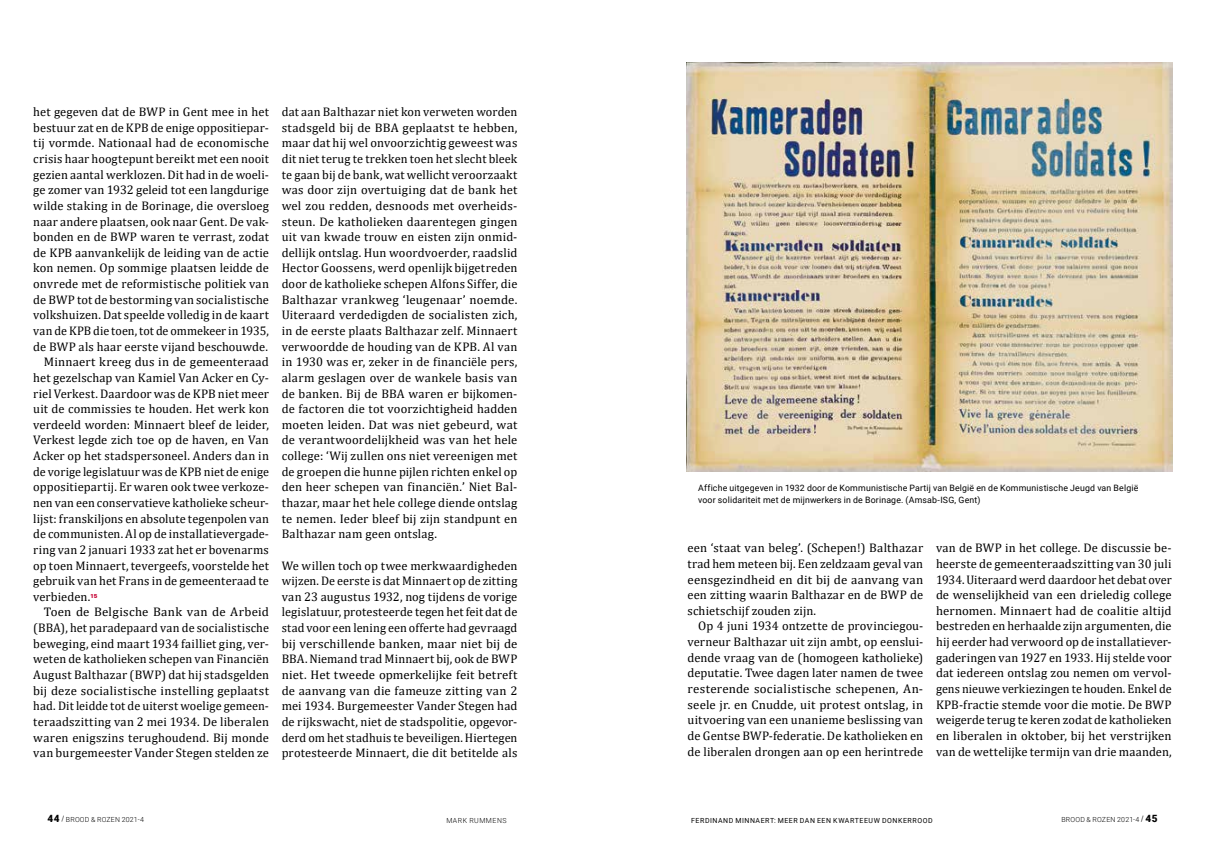
<style>
.page{position:relative;width:1205px;height:851px;background:#fff}
.page>*{position:absolute;margin:0;border:0;box-sizing:border-box;transform-origin:0 0}
.t1{font:12.5px/15.6px "Cambria";letter-spacing:.005em;color:#000;text-align:justify}
.t2{font:8.75px/11.2px "Roboto";letter-spacing:.02em;color:#000}
.t3{font:7px "Roboto";letter-spacing:.075em;color:#000}
.t4{font:300 7px "Roboto";letter-spacing:.03em;color:#000}
.t5{font:300 7px "Roboto";letter-spacing:.075em;color:#000}
.t6{font:900 5.5px "Zurich BT";color:#c70637}
.s1{font-weight:900;font-size:10px}
.s2{font-family:"Zurich BT";font-weight:400;font-size:7.5px}
.s3{font-family:"Swiss 721 BT";font-weight:700;font-style:italic;font-size:7.5px}
</style>
<div class="page">
<img style="left:687px;top:62px;width:485px;height:409px">
<p class="t1" style="left:33px;top:104px;width:237px">het gegeven dat de BWP in Gent mee in het</p>
<p class="t1" style="left:33px;top:120px;width:237px">bestuur zat en de KPB de enige oppositiepar-</p>
<p class="t1" style="left:33px;top:135px;width:237px">tij vormde. Nationaal had de economische</p>
<p class="t1" style="left:33px;top:151px;width:237px">crisis haar hoogtepunt bereikt met een nooit</p>
<p class="t1" style="left:33px;top:166px;width:237px">gezien aantal werklozen. Dit had in de woeli-</p>
<p class="t1" style="left:33px;top:182px;width:237px">ge zomer van 1932 geleid tot een langdurige</p>
<p class="t1" style="left:33px;top:198px;width:237px">wilde staking in de Borinage, die oversloeg</p>
<p class="t1" style="left:33px;top:213px;width:237px">naar andere plaatsen, ook naar Gent. De vak-</p>
<p class="t1" style="left:33px;top:229px;width:237px">bonden en de BWP waren te verrast, zodat</p>
<p class="t1" style="left:33px;top:245px;width:237px">de KPB aanvankelijk de leiding van de actie</p>
<p class="t1" style="left:33px;top:260px;width:237px">kon nemen. Op sommige plaatsen leidde de</p>
<p class="t1" style="left:33px;top:276px;width:237px">onvrede met de reformistische politiek van</p>
<p class="t1" style="left:33px;top:291px;width:237px">de BWP tot de bestorming van socialistische</p>
<p class="t1" style="left:33px;top:307px;width:237px">volkshuizen. Dat speelde volledig in de kaart</p>
<p class="t1" style="left:33px;top:323px;width:237px">van de KPB die toen, tot de ommekeer in 1935,</p>
<p class="t1" style="left:33px;top:338px;width:236px">de BWP als haar eerste vijand beschouwde.</p>
<p class="t1" style="left:44px;top:354px;width:226px">Minnaert kreeg dus in de gemeenteraad</p>
<p class="t1" style="left:33px;top:370px;width:237px">het gezelschap van Kamiel Van Acker en Cy-</p>
<p class="t1" style="left:33px;top:385px;width:237px">riel Verkest. Daardoor was de KPB niet meer</p>
<p class="t1" style="left:33px;top:401px;width:237px">uit de commissies te houden. Het werk kon</p>
<p class="t1" style="left:33px;top:416px;width:237px">verdeeld worden: Minnaert bleef de leider,</p>
<p class="t1" style="left:33px;top:432px;width:237px">Verkest legde zich toe op de haven, en Van</p>
<p class="t1" style="left:33px;top:448px;width:237px">Acker op het stadspersoneel. Anders dan in</p>
<p class="t1" style="left:33px;top:463px;width:237px">de vorige legislatuur was de KPB niet de enige</p>
<p class="t1" style="left:33px;top:479px;width:237px">oppositiepartij. Er waren ook twee verkoze-</p>
<p class="t1" style="left:33px;top:495px;width:237px">nen van een conservatieve katholieke scheur-</p>
<p class="t1" style="left:33px;top:510px;width:237px">lijst: franskiljons en absolute tegenpolen van</p>
<p class="t1" style="left:33px;top:526px;width:237px">de communisten. Al op de installatievergade-</p>
<p class="t1" style="left:33px;top:541px;width:237px">ring van 2 januari 1933 zat het er bovenarms</p>
<p class="t1" style="left:33px;top:557px;width:237px">op toen Minnaert, tevergeefs, voorstelde het</p>
<p class="t1" style="left:33px;top:573px;width:237px">gebruik van het Frans in de gemeenteraad te</p>
<p class="t1" style="left:33px;top:588px;width:58px">verbieden.</p>
<p class="t6" style="left:90px;top:592px;width:9px">15</p>
<p class="t1" style="left:33px;top:604px;width:237px;text-indent:11px">Toen de Belgische Bank van de Arbeid (BBA), het paradepaard van de socialistische beweging, eind maart 1934 failliet ging, ver&shy;weten de katholieken schepen van Financiën August Balthazar (BWP) dat hij stadsgelden bij deze socialistische instelling geplaatst had. Dit leidde tot de uiterst woelige gemeen&shy;teraadszitting van 2 mei 1934. De liberalen waren enigszins terughoudend. Bij monde van burgemeester Vander Stegen stelden ze</p>
<p class="t1" style="left:282px;top:104px;width:237px">dat aan Balthazar niet kon verweten worden stadsgeld bij de BBA geplaatst te hebben, maar dat hij wel onvoorzichtig geweest was dit niet terug te trekken toen het slecht bleek te gaan bij de bank, wat wellicht veroorzaakt was door zijn overtuiging dat de bank het wel zou redden, desnoods met overheids&shy;steun. De katholieken daarentegen gingen uit van kwade trouw en eisten zijn onmid&shy;dellijk ontslag. Hun woordvoerder, raadslid Hector Goossens, werd openlijk bijgetreden door de katholieke schepen Alfons Siffer, die Balthazar vrankweg ‘leugenaar’ noemde.<br>Uiteraard verdedigden de socialisten zich, in de eerste plaats Balthazar zelf. Minnaert verwoordde de houding van de KPB. Al van in 1930 was er, zeker in de financiële pers, alarm geslagen over de wankele basis van de banken. Bij de BBA waren er bijkomen&shy;de factoren die tot voorzichtigheid hadden moeten leiden. Dat was niet gebeurd, wat de verantwoordelijkheid was van het hele college: ‘Wij zullen ons niet vereenigen met de groepen die hunne pijlen richten enkel op den heer schepen van financiën.’ Niet Bal&shy;thazar, maar het hele college diende ontslag te nemen. Ieder bleef bij zijn standpunt en Balthazar nam geen ontslag.</p>
<p class="t1" style="left:282px;top:557px;width:237px">We willen toch op twee merkwaardigheden wijzen. De eerste is dat Minnaert op de zitting van 23 augustus 1932, nog tijdens de vorige legislatuur, protesteerde tegen het feit dat de stad voor een lening een offerte had gevraagd bij verschillende banken, maar niet bij de BBA. Niemand trad Minnaert bij, ook de BWP niet. Het tweede opmerkelijke feit betreft de aanvang van die fameuze zitting van 2 mei 1934. Burgemeester Vander Stegen had de rijkswacht, niet de stadspolitie, opgevor&shy;derd om het stadhuis te beveiligen. Hiertegen protesteerde Minnaert, die dit betitelde als</p>
<p class="t2" style="left:698px;top:482px;width:442px">Affiche uitgegeven in 1932 door de Kommunistische Partij van België en de Kommunistische Jeugd van België voor solidariteit met de mijnwerkers in de Borinage. (Amsab-ISG, Gent)</p>
<p class="t1" style="left:687px;top:540px;width:237px">een ‘staat van beleg’. (Schepen!) Balthazar trad hem meteen bij. Een zeldzaam geval van eensgezindheid en dit bij de aanvang van een zitting waarin Balthazar en de BWP de schietschijf zouden zijn.</p>
<p class="t1" style="left:687px;top:618px;width:237px;text-indent:11px">Op 4 juni 1934 ontzette de provinciegou&shy;verneur Balthazar uit zijn ambt, op eenslui&shy;dende vraag van de (homogeen katholieke) deputatie. Twee dagen later namen de twee resterende socialistische schepenen, An&shy;seele jr. en Cnudde, uit protest ontslag, in uitvoering van een unanieme beslissing van de Gentse BWP-federatie. De katholieken en de liberalen drongen aan op een herintrede</p>
<p class="t1" style="left:936px;top:540px;width:237px">van de BWP in het college. De discussie be&shy;heerste de gemeenteraadszitting van 30 juli 1934. Uiteraard werd daardoor het debat over de wenselijkheid van een drieledig college hernomen. Minnaert had de coalitie altijd bestreden en herhaalde zijn argumenten, die hij eerder had verwoord op de installatiever&shy;gaderingen van 1927 en 1933. Hij stelde voor dat iedereen ontslag zou nemen om vervol&shy;gens nieuwe verkiezingen te houden. Enkel de KPB-fractie stemde voor die motie. De BWP weigerde terug te keren zodat de katholieken en liberalen in oktober, bij het verstrijken van de wettelijke termijn van drie maanden,</p>
<p class="t4" style="left:47px;top:814px;width:98px"><span class="s1">44</span> <span class="s2">/</span> BROOD &amp; ROZEN 2021-4</p>
<p class="t4" style="left:1061px;top:814px;width:98px">BROOD &amp; ROZEN 2021-4 <span class="s3">/</span> <span class="s1">45</span></p>
<p class="t5" style="left:446px;top:815px;width:62px">MARK RUMMENS</p>
<p class="t3" style="left:691px;top:815px;width:243px">FERDINAND MINNAERT: MEER DAN EEN KWARTEEUW DONKERROOD</p>
</div>
